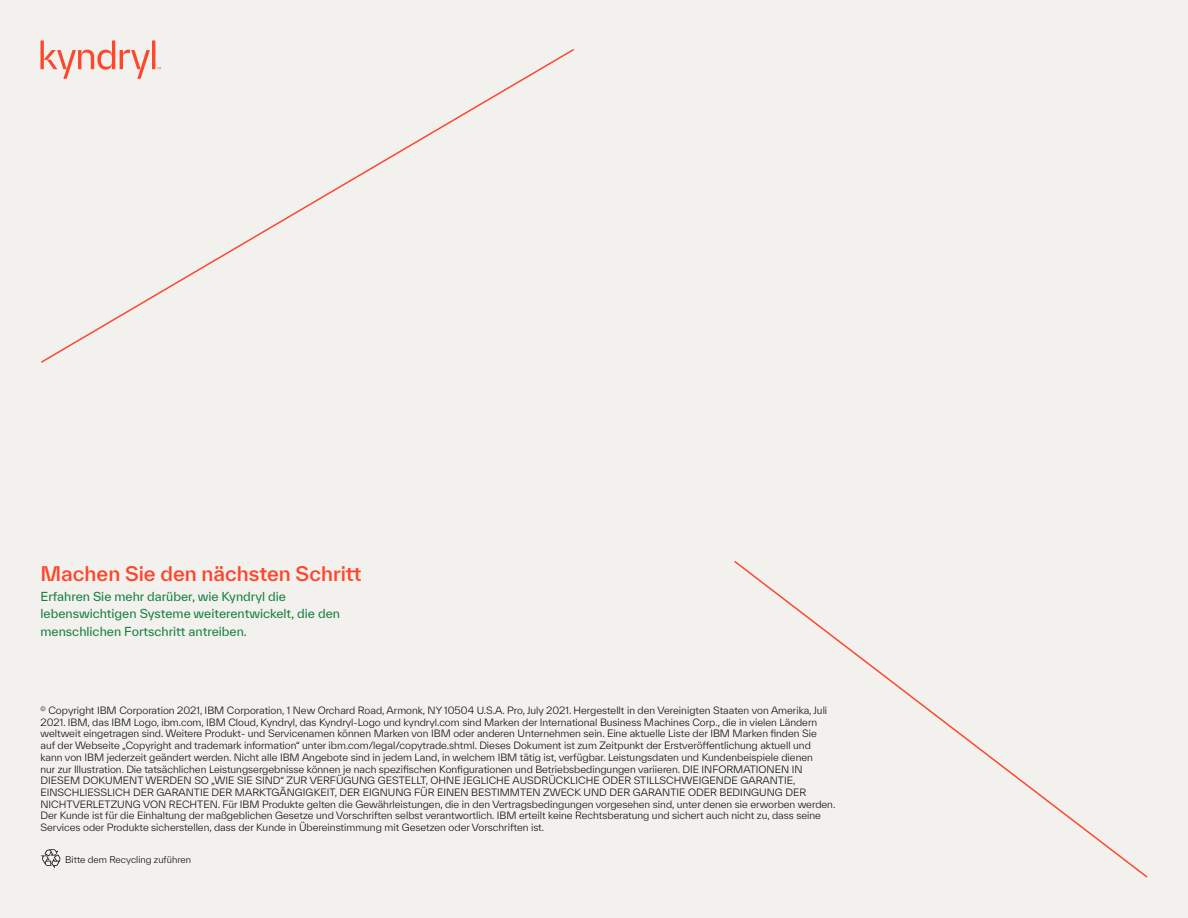
<style>
.page{position:relative;width:1188px;height:918px;background:#f2f1ee}
.page>*{position:absolute;margin:0;border:0;box-sizing:border-box;transform-origin:0 0}
.t1{font:500 19.5px "TWK Everett";color:#ff462d}
.t2{font:12px/17.2px "TWK Everett";color:#187e3f}
.t3{font:300 9.75px/11.7px "TWK Everett";color:#000}
.t4{font:300 9px "TWK Everett";color:#000}
</style>
<div class="page">
<svg style="left:41px;top:49px;width:533px;height:314px"></svg>
<svg style="left:734px;top:561px;width:414px;height:317px"></svg>
<svg style="left:41px;top:849px;width:20px;height:19px"></svg>
<svg style="left:40px;top:40px;width:121px;height:39px"></svg>
<h1 class="t1" style="left:40px;top:560px;width:323px">Machen Sie den nächsten Schritt</h1>
<p class="t2" style="left:40px;top:588px;width:301px">Erfahren Sie mehr darüber, wie Kyndryl die lebenswichtigen Systeme weiterentwickelt, die den menschlichen Fortschritt antreiben.</p>
<p class="t3" style="left:40px;top:704px;width:796px"><sup>©</sup> Copyright IBM Corporation 2021, IBM Corporation, 1 New Orchard Road, Armonk, NY 10504 U.S.A. Pro, July 2021. Hergestellt in den Vereinigten Staaten von Amerika, Juli 2021. IBM, das IBM Logo, ibm.com, IBM Cloud, Kyndryl, das Kyndryl-Logo und kyndryl.com sind Marken der International Business Machines Corp., die in vielen Ländern weltweit eingetragen sind. Weitere Produkt- und Servicenamen können Marken von IBM oder anderen Unternehmen sein. Eine aktuelle Liste der IBM Marken finden Sie<br>auf der Webseite „Copyright and trademark information“ unter ibm.com/legal/copytrade.shtml. Dieses Dokument ist zum Zeitpunkt der Erstveröffentlichung aktuell und<br>kann von IBM jederzeit geändert werden. Nicht alle IBM Angebote sind in jedem Land, in welchem IBM tätig ist, verfügbar. Leistungsdaten und Kundenbeispiele dienen<br>nur zur Illustration. Die tatsächlichen Leistungsergebnisse können je nach spezifischen Konfigurationen und Betriebsbedingungen variieren. DIE INFORMATIONEN IN DIESEM DOKUMENT WERDEN SO „WIE SIE SIND“ ZUR VERFÜGUNG GESTELLT, OHNE JEGLICHE AUSDRÜCKLICHE ODER STILLSCHWEIGENDE GARANTIE, EINSCHLIESSLICH DER GARANTIE DER MARKTGÄNGIGKEIT, DER EIGNUNG FÜR EINEN BESTIMMTEN ZWECK UND DER GARANTIE ODER BEDINGUNG DER NICHTVERLETZUNG VON RECHTEN. Für IBM Produkte gelten die Gewährleistungen, die in den Vertragsbedingungen vorgesehen sind, unter denen sie erworben werden.<br>Der Kunde ist für die Einhaltung der maßgeblichen Gesetze und Vorschriften selbst verantwortlich. IBM erteilt keine Rechtsberatung und sichert auch nicht zu, dass seine Services oder Produkte sicherstellen, dass der Kunde in Übereinstimmung mit Gesetzen oder Vorschriften ist.</p>
<p class="t4" style="left:65px;top:853px;width:127px">Bitte dem Recycling zuführen</p>
</div>
